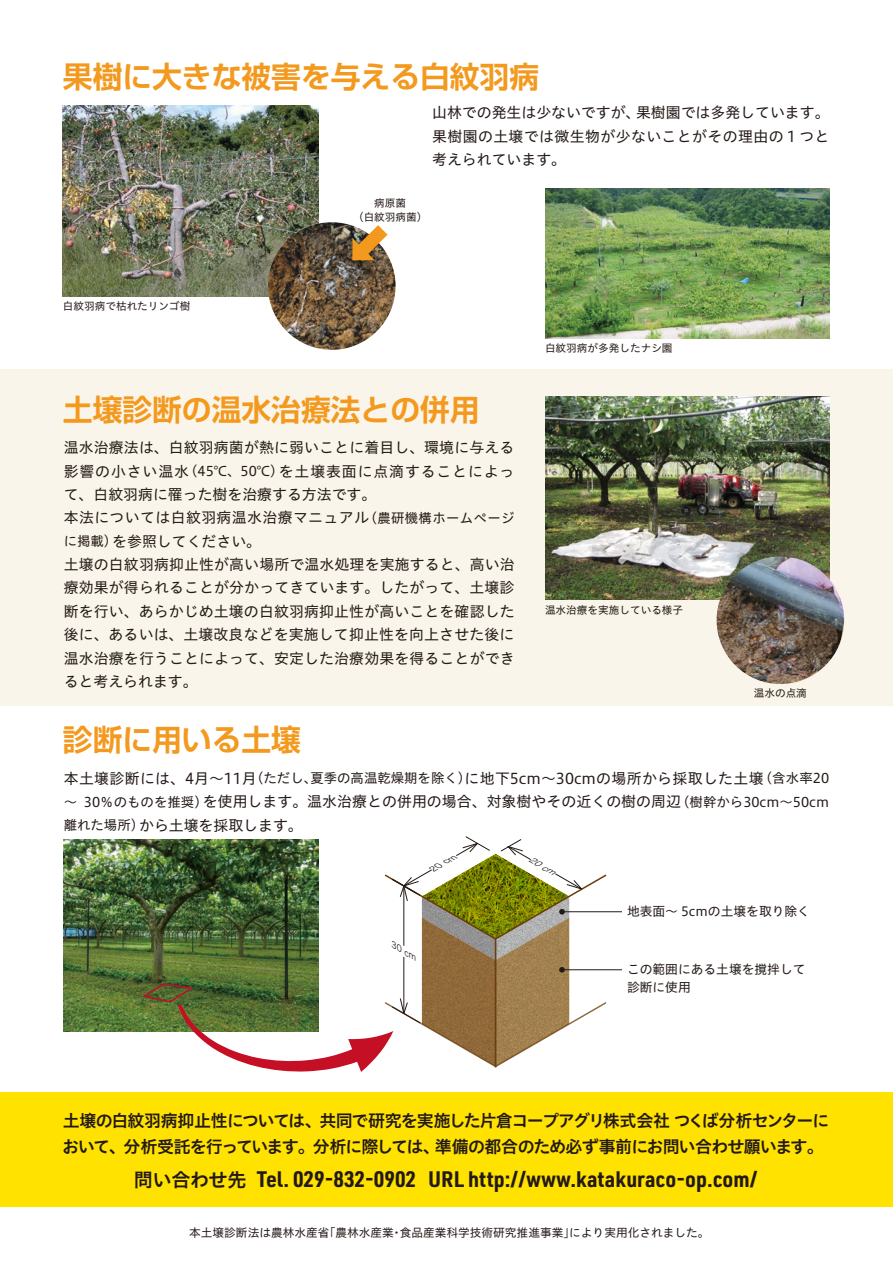
<style>
.page{position:relative;width:893px;height:1263px;background:#fff}
.page>*{position:absolute;margin:0;border:0;box-sizing:border-box;transform-origin:0 0}
.t1{font:700 29.7px "Shin Go Pr 6 N De";color:#f3991e}
.t2{font:700 22.05px "URWDIN Semi Cond";color:#231916}
.t3{font:16.95px/25.5px "Hiragino UD Sans Std N W6";letter-spacing:-.055em;color:#231916}
.t4{font:14.85px/23.4px "Hiragino UD Sans Std N W4";letter-spacing:.01em;color:#231916;text-align:justify}
.t5{font:12.75px/18.1px "Hiragino UD Sans Std N W4";color:#231916}
.t6{font:11.7px "Hiragino UD Sans Std N W4";color:#231916}
.t7{font:10.65px/13.8px "Hiragino UD Sans Std N W4";color:#231916;text-align:center}
.t8{font:italic 7.8px "Hira Kaku Pro N W3";color:#231916;scale:1.15 1}
.s1{font-size:13.35px}
.s2{font-family:"Hiragino UD Sans Std N W6";font-weight:400;font-size:19.2px}
</style>
<div class="page">
<div style="left:0;top:369px;width:893px;height:336px;background:#faf5ea"></div>
<div style="left:0;top:1091px;width:893px;height:115px;background:#ffe200"></div>
<img style="left:63px;top:105px;width:255px;height:192px">
<img style="left:268px;top:222px;width:128px;height:128px;border-radius:64px">
<svg style="left:352px;top:225px;width:36px;height:35px"></svg>
<img style="left:545px;top:188px;width:285px;height:151px">
<img style="left:545px;top:397px;width:285px;height:203px">
<img style="left:717px;top:556px;width:127px;height:128px;border-radius:64px">
<hr style="left:562px;top:911px;width:60px;height:1px;background:#231916">
<hr style="left:562px;top:969px;width:60px;height:1px;background:#231916">
<img style="left:64px;top:840px;width:75px;height:191px">
<svg style="left:139px;top:836px;width:469px;height:236px"></svg>
<h1 class="t1" style="left:63px;top:52px;width:478px">果樹に大きな被害を与える白紋羽病</h1>
<p class="t7" style="left:63px;top:299px;width:129px">白紋羽病で枯れたリンゴ樹</p>
<p class="t4" style="left:432px;top:100px;width:399px">山林での発生は少ないですが、果樹園では多発しています。果樹園の土壌では微生物が少ないことがその理由の１つと考えられています。</p>
<p class="t7" style="left:353px;top:196px;width:76px">病原菌<br>（白紋羽病菌）</p>
<p class="t7" style="left:545px;top:341px;width:129px">白紋羽病が多発したナシ園</p>
<h1 class="t1" style="left:63px;top:385px;width:418px">土壌診断の温水治療法との併用</h1>
<p class="t4" style="left:64px;top:435px;width:452px;text-align:left">温水治療法は、白紋羽病菌が熱に弱いことに着目し、環境に与える影響の小さい温水<span class="s1">（45℃、50℃）</span>を土壌表面に点滴することによって、白紋羽病に罹った樹を治療する方法です。<br>本法については白紋羽病温水治療マニュアル<span class="s1">（農研機構ホームページに掲載）</span>を参照してください。<br>土壌の白紋羽病抑止性が高い場所で温水処理を実施すると、高い治療効果が得られることが分かってきています。したがって、土壌診断を行い、あらかじめ土壌の白紋羽病抑止性が高いことを確認した後に、あるいは、土壌改良などを実施して抑止性を向上させた後に温水治療を行うことによって、安定した治療効果を得ることができると考えられます。</p>
<h1 class="t1" style="left:63px;top:715px;width:240px">診断に用いる土壌</h1>
<p class="t7" style="left:545px;top:602px;width:140px">温水治療を実施している様子</p>
<p class="t7" style="left:754px;top:686px;width:55px">温水の点滴</p>
<p class="t4" style="left:64px;top:766px;width:767px">本土壌診断には、4月～11月<span class="s1">（ただし、夏季の高温乾燥期を除く）</span>に地下5cm～30cmの場所から採取した土壌<span class="s1">（含水率20～ 30％のものを推奨）</span>を使用します。温水治療との併用の場合、対象樹やその近くの樹の周辺<span class="s1">（樹幹から30cm～50cm離れた場所）</span>から土壌を採取します。</p>
<p class="t8" style="left:429px;top:863px;width:26px;rotate:-30deg">20 cm</p>
<p class="t8" style="left:396px;top:939px;width:26px;rotate:30deg">30 cm</p>
<p class="t8" style="left:533px;top:853px;width:26px;rotate:30deg">20 cm</p>
<p class="t5" style="left:627px;top:901px;width:185px">地表面～ 5cmの土壌を取り除く</p>
<p class="t5" style="left:627px;top:959px;width:180px">この範囲にある土壌を撹拌して診断に使用</p>
<p class="t3" style="left:62px;top:1107px;width:769px">土壌の白紋羽病抑止性については、共同で研究を実施した片倉コープアグリ株式会社 つくば分析センターにおいて、分析受託を行っています。分析に際しては、準備の都合のため必ず事前にお問い合わせ願います。</p>
<h2 class="t2" style="left:134px;top:1164px;width:625px"><span class="s2">問い合わせ先</span> Tel. 029-832-0902 URL http://www.katakuraco-op.com/</h2>
<p class="t6" style="left:189px;top:1224px;width:522px">本土壌診断法は農林水産省「農林水産業・食品産業科学技術研究推進事業」により実用化されました。</p>
</div>
